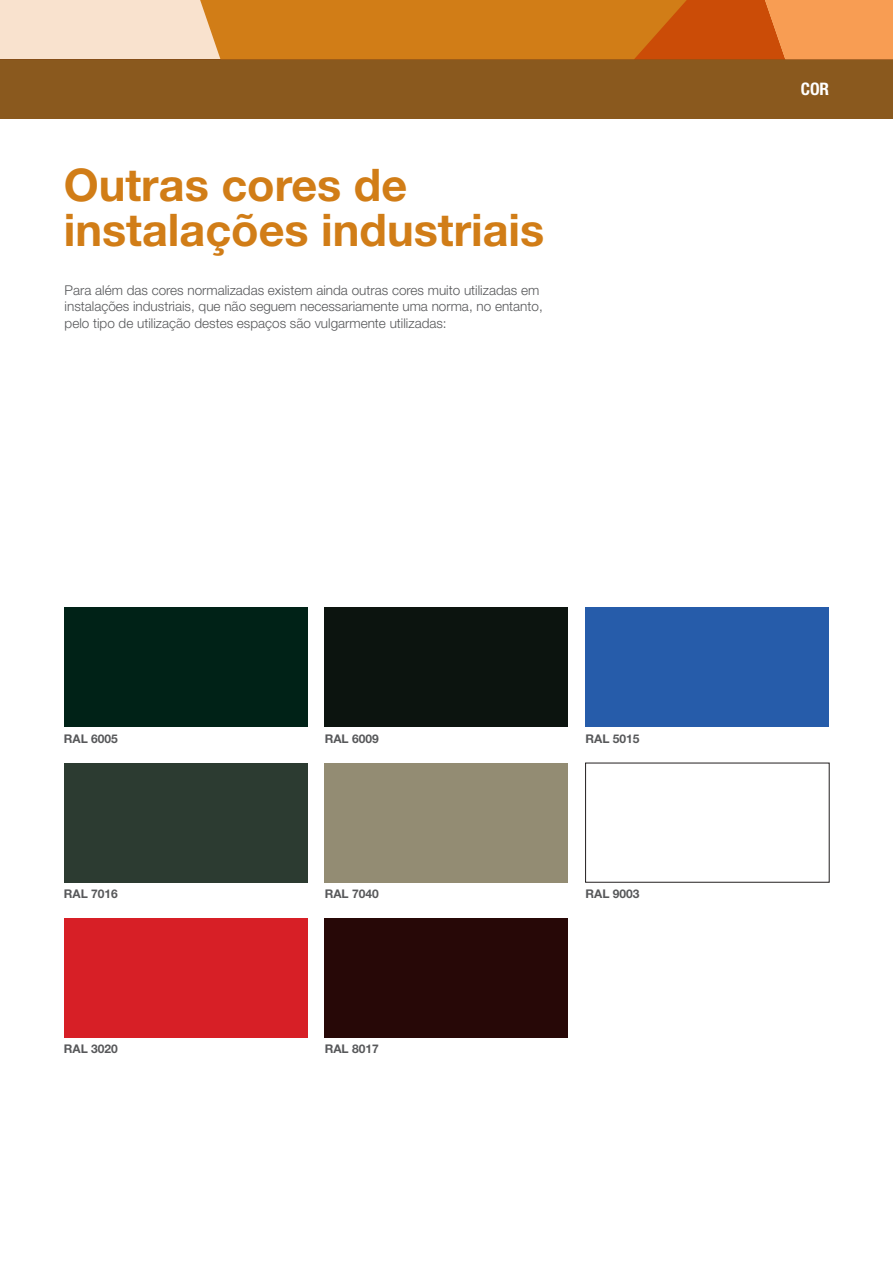
<style>
.page{position:relative;width:893px;height:1263px;background:#fff}
.page>*{position:absolute;margin:0;border:0;box-sizing:border-box;transform-origin:0 0}
.t1{font:700 45px/45px "Helvetica Neue LT Std";color:#d17d17}
.t2{font:700 condensed 17.25px "Helvetica Neue LT Std";color:#fff}
.t3{font:300 13.5px/16.5px "Helvetica Neue LT Std";color:#57585a}
.t4{font:700 12px "Helvetica Neue LT Std";color:#57585a}
</style>
<div class="page">
<div style="left:0;top:59px;width:893px;height:60px;background:#8a591e"></div>
<div style="left:0;top:0;width:893px;height:59px;background:#f9e2ce"></div>
<svg style="left:200px;top:0;width:693px;height:59px;background:#d77b21"></svg>
<div style="left:325px;top:608px;width:243px;height:119px;background:#0c140f"></div>
<div style="left:586px;top:608px;width:243px;height:119px;background:#265caa"></div>
<div style="left:64px;top:608px;width:243px;height:119px;background:#002217"></div>
<div style="left:64px;top:918px;width:243px;height:119px;background:#d71f26"></div>
<div style="left:325px;top:918px;width:243px;height:119px;background:#270807"></div>
<div style="left:325px;top:763px;width:243px;height:119px;background:#938c73"></div>
<div style="left:64px;top:763px;width:243px;height:119px;background:#2c3b31"></div>
<h1 class="t1" style="left:64px;top:162px;width:482px">Outras cores de instalações industriais</h1>
<p class="t3" style="left:65px;top:281px;width:480px">Para além das cores normalizadas existem ainda outras cores muito utilizadas em instalações industriais, que não seguem necessariamente uma norma, no entanto, pelo tipo de utilização destes espaços são vulgarmente utilizadas:</p>
<p class="t4" style="left:64px;top:731px;width:56px">RAL 6005</p>
<p class="t4" style="left:325px;top:731px;width:56px">RAL 6009</p>
<p class="t4" style="left:586px;top:731px;width:56px">RAL 5015</p>
<p class="t4" style="left:64px;top:886px;width:56px">RAL 7016</p>
<p class="t4" style="left:325px;top:886px;width:56px">RAL 7040</p>
<p class="t4" style="left:586px;top:886px;width:56px">RAL 9003</p>
<p class="t4" style="left:64px;top:1041px;width:56px">RAL 3020</p>
<p class="t4" style="left:325px;top:1041px;width:56px">RAL 8017</p>
<p class="t2" style="left:801px;top:78px;width:30px">COR</p>
</div>
